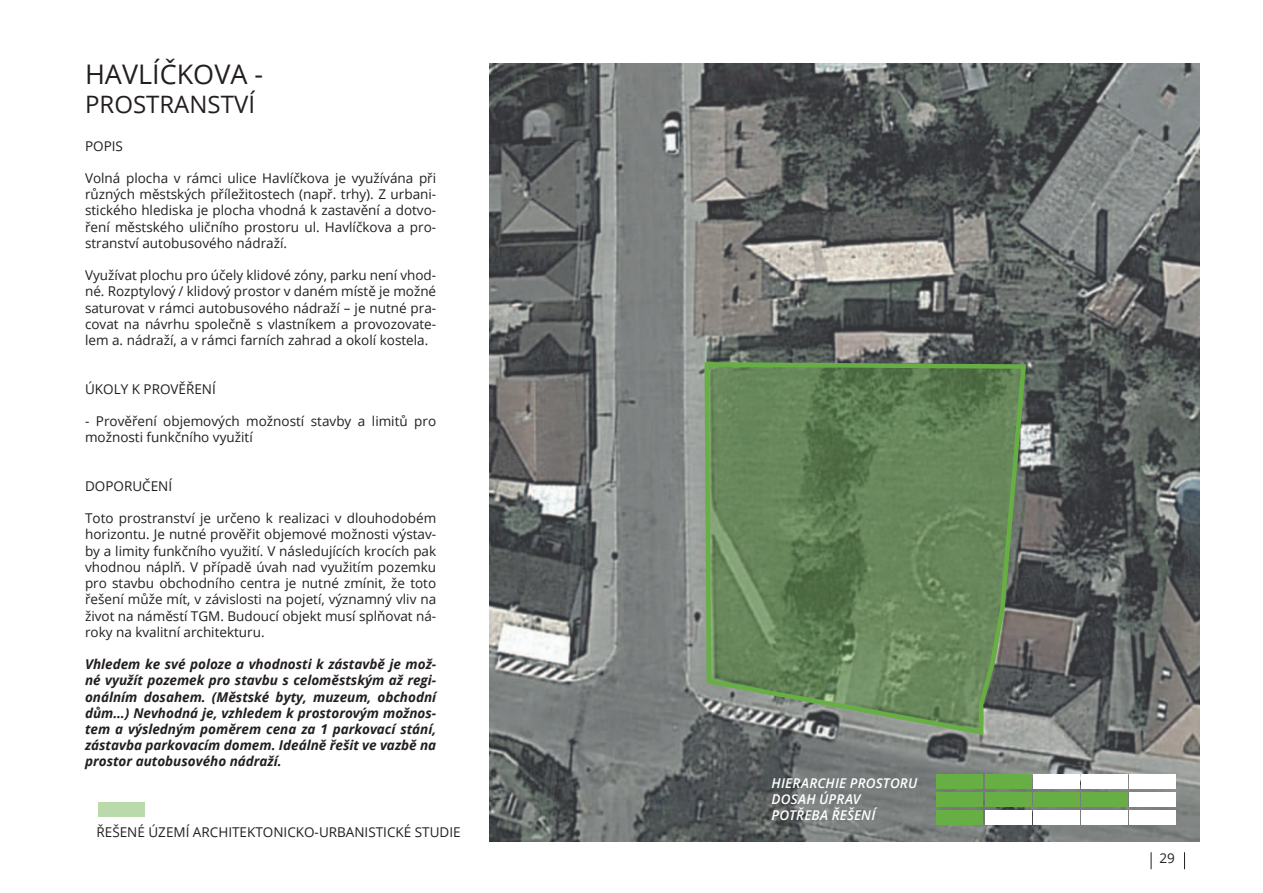
<style>
.page{position:relative;width:1263px;height:893px;background:#fff}
.page>*{position:absolute;margin:0;border:0;box-sizing:border-box;transform-origin:0 0}
.t1{font:27px "Open Sans";color:#231f20}
.t2{font:24px "Open Sans";color:#231f20}
.t3{font:13.5px/16.2px "Open Sans";color:#231f20;text-align:justify}
.t4{font:italic 700 13.5px/16.2px "Open Sans";color:#231f20;text-align:justify}
.t5{font:italic 600 13.5px/16px "Open Sans";letter-spacing:.015em;color:#fff}
</style>
<div class="page">
<img style="left:490px;top:64px;width:709px;height:778px">
<div style="left:98px;top:802px;width:47px;height:14px;background:#bbdaab"></div>
<svg style="left:702px;top:360px;width:326px;height:378px;background:#68855d"></svg>
<svg style="left:1151px;top:852px;width:1px;height:17px"></svg>
<svg style="left:1184px;top:852px;width:1px;height:17px"></svg>
<div style="left:1128px;top:775px;width:47px;height:14px;background:#fff"></div>
<div style="left:1128px;top:792px;width:47px;height:15px;background:#fff"></div>
<div style="left:1128px;top:810px;width:47px;height:14px;background:#fff"></div>
<div style="left:1033px;top:775px;width:46px;height:14px;background:#fff"></div>
<div style="left:1033px;top:792px;width:46px;height:15px;background:#67ae44"></div>
<div style="left:1033px;top:810px;width:46px;height:14px;background:#fff"></div>
<div style="left:1081px;top:775px;width:46px;height:14px;background:#fff"></div>
<div style="left:1081px;top:792px;width:46px;height:15px;background:#67ae44"></div>
<div style="left:1081px;top:810px;width:46px;height:14px;background:#fff"></div>
<div style="left:985px;top:775px;width:46px;height:14px;background:#67ae44"></div>
<div style="left:985px;top:792px;width:46px;height:15px;background:#67ae44"></div>
<div style="left:985px;top:810px;width:46px;height:14px;background:#fff"></div>
<div style="left:936px;top:775px;width:47px;height:14px;background:#67ae44"></div>
<div style="left:936px;top:792px;width:47px;height:15px;background:#67ae44"></div>
<div style="left:936px;top:810px;width:47px;height:14px;background:#67ae44"></div>
<h1 class="t1" style="left:85px;top:56px;width:180px">HAVLÍČKOVA -</h1>
<h2 class="t2" style="left:85px;top:88px;width:171px">PROSTRANSTVÍ</h2>
<p class="t3" style="left:85px;top:137px;width:39px">POPIS</p>
<p class="t3" style="left:85px;top:170px;width:353px">Volná plocha v rámci ulice Havlíčkova je využívána při různých městských příležitostech (např. trhy). Z urbani&shy;stického hlediska je plocha vhodná k zastavění a dotvo&shy;ření městského uličního prostoru ul. Havlíčkova a pro&shy;stranství autobusového nádraží.</p>
<p class="t3" style="left:85px;top:267px;width:353px">Využívat plochu pro účely klidové zóny, parku není vhod&shy;né. Rozptylový / klidový prostor v daném místě je možné saturovat v rámci autobusového nádraží – je nutné pra&shy;covat na návrhu společně s vlastníkem a provozovate&shy;lem a. nádraží, a v rámci farních zahrad a okolí kostela.</p>
<p class="t3" style="left:85px;top:380px;width:132px">ÚKOLY K PROVĚŘENÍ</p>
<p class="t3" style="left:85px;top:413px;width:353px">- Prověření objemových možností stavby a limitů pro možnosti funkčního využití</p>
<p class="t3" style="left:85px;top:478px;width:89px">DOPORUČENÍ</p>
<p class="t3" style="left:85px;top:510px;width:353px">Toto prostranství je určeno k realizaci v dlouhodobém horizontu. Je nutné prověřit objemové možnosti výstav&shy;by a limity funkčního využití. V následujících krocích pak vhodnou náplň. V případě úvah nad využitím pozemku pro stavbu obchodního centra je nutné zmínit, že toto řešení může mít, v závislosti na pojetí, významný vliv na život na náměstí TGM. Budoucí objekt musí splňovat ná&shy;roky na kvalitní architekturu.</p>
<p class="t4" style="left:85px;top:656px;width:353px">Vhledem ke své poloze a vhodnosti k zástavbě je mož&shy;né využít pozemek pro stavbu s celoměstským až regi&shy;onálním dosahem. (Městské byty, muzeum, obchodní dům…) Nevhodná je, vzhledem k prostorovým možnos&shy;tem a výsledným poměrem cena za 1 parkovací stání, zástavba parkovacím domem. Ideálně řešit ve vazbě na prostor autobusového nádraží.</p>
<p class="t3" style="left:97px;top:823px;width:366px">ŘEŠENÉ ÚZEMÍ ARCHITEKTONICKO-URBANISTICKÉ STUDIE</p>
<p class="t5" style="left:772px;top:774px;width:147px">HIERARCHIE PROSTORU<br>DOSAH ÚPRAV<br>POTŘEBA ŘEŠENÍ</p>
<p class="t3" style="left:1159px;top:849px;width:17px">29</p>
</div>
